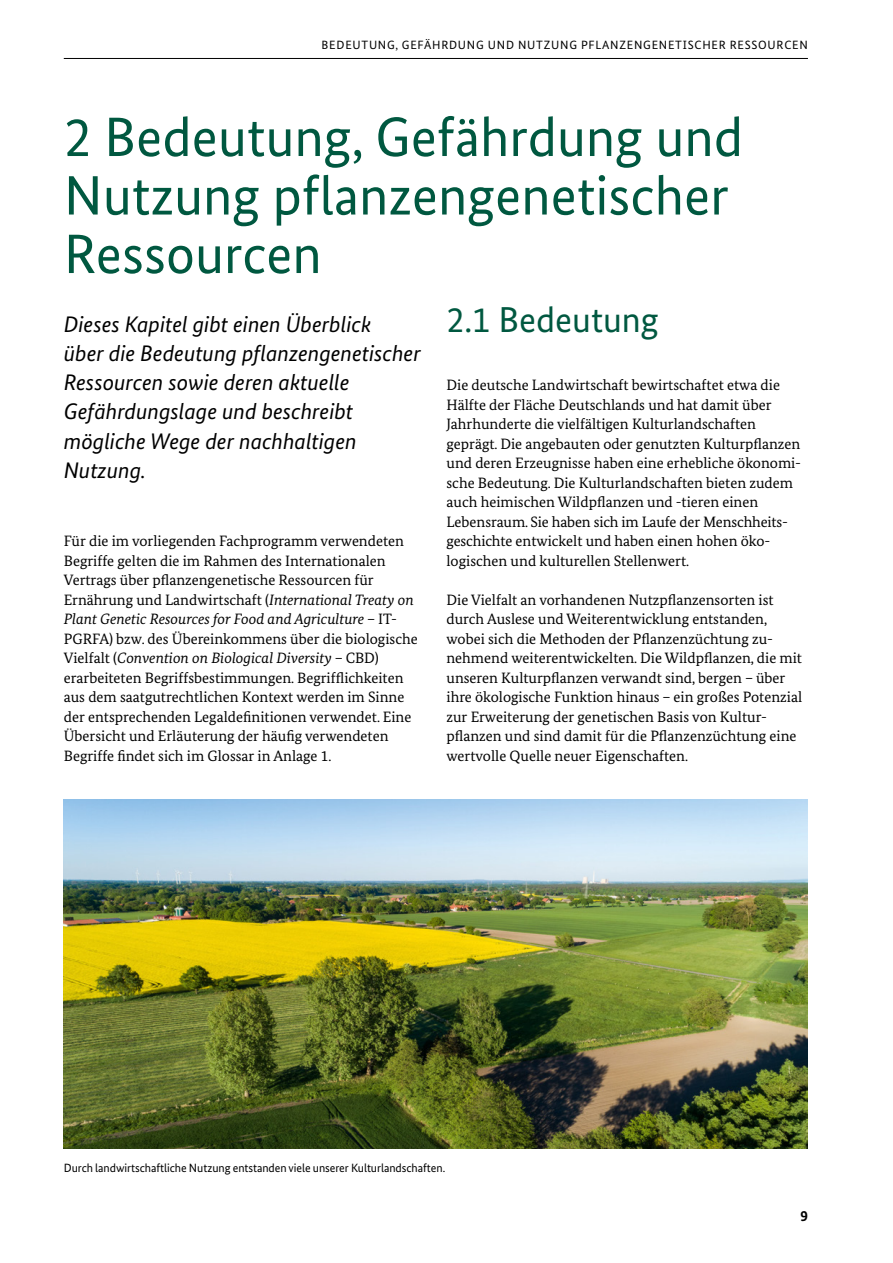
<style>
.page{position:relative;width:893px;height:1263px;background:#fff}
.page>*{position:absolute;margin:0;border:0;box-sizing:border-box;transform-origin:0 0}
.t1{font:55.5px/58.5px "Bundes Sans";color:#005840}
.t2{font:36px "Bundes Sans";color:#005840}
.t3{font:italic 22.5px/29.2px "Bundes Sans";color:#000}
.t4{font:15px/19.5px "Bundes Serif";color:#000}
.t5{font:700 15px "Bundes Sans";color:#000}
.t6{font:12px "Bundes Sans";letter-spacing:-.005em;color:#000}
.t7{font:12px "Bundes Sans";letter-spacing:.06em;color:#000}
.s1{font-style:italic}
</style>
<div class="page">
<hr style="left:64px;top:58px;width:744px;height:1px;background:#000">
<img style="left:64px;top:800px;width:744px;height:348px">
<p class="t7" style="left:322px;top:37px;width:488px">BEDEUTUNG, GEFÄHRDUNG UND NUTZUNG PFLANZENGENETISCHER RESSOURCEN</p>
<h1 class="t1" style="left:64px;top:107px;width:681px">2 Bedeutung, Gefährdung und<br>Nutzung pflanzengenetischer<br>Ressourcen</h1>
<p class="t3" style="left:64px;top:309px;width:359px">Dieses Kapitel gibt einen Überblick<br>über die Bedeutung pflanzengenetischer<br>Ressourcen sowie deren aktuelle<br>Gefährdungslage und beschreibt mögliche Wege der nachhaltigen<br>Nutzung.</p>
<p class="t4" style="left:64px;top:531px;width:355px">Für die im vorliegenden Fachprogramm verwendeten Begriffe gelten die im Rahmen des Internationalen Vertrags über pflanzengenetische Ressourcen für Ernährung und Landwirtschaft (<span class="s1">International Treaty on Plant Genetic Resources for Food and Agriculture</span> – IT-PGRFA) bzw. des Übereinkommens über die biologische Vielfalt (<span class="s1">Convention on Biological Diversity</span> – CBD) erarbeiteten Begriffsbestimmungen. Begrifflichkeiten aus dem saatgutrechtlichen Kontext werden im Sinne der entsprechenden Legaldefinitionen verwendet. Eine Übersicht und Erläuterung der häufig verwendeten Begriffe findet sich im Glossar in Anlage 1.</p>
<h2 class="t2" style="left:446px;top:297px;width:214px">2.1 Bedeutung</h2>
<p class="t4" style="left:446px;top:375px;width:356px">Die deutsche Landwirtschaft bewirtschaftet etwa die Hälfte der Fläche Deutschlands und hat damit über Jahrhunderte die vielfältigen Kulturlandschaften geprägt. Die angebauten oder genutzten Kulturpflanzen und deren Erzeugnisse haben eine erhebliche ökonomi&shy;sche Bedeutung. Die Kulturlandschaften bieten zudem auch heimischen Wildpflanzen und -tieren einen Lebensraum. Sie haben sich im Laufe der Menschheits&shy;geschichte entwickelt und haben einen hohen öko&shy;logischen und kulturellen Stellenwert.</p>
<p class="t4" style="left:446px;top:589px;width:357px">Die Vielfalt an vorhandenen Nutzpflanzensorten ist durch Auslese und Weiterentwicklung entstanden, wobei sich die Methoden der Pflanzenzüchtung zu&shy;nehmend weiterentwickelten. Die Wildpflanzen, die mit unseren Kulturpflanzen verwandt sind, bergen – über ihre ökologische Funktion hinaus – ein großes Potenzial zur Erweiterung der genetischen Basis von Kultur&shy;pflanzen und sind damit für die Pflanzenzüchtung eine wertvolle Quelle neuer Eigenschaften.</p>
<p class="t6" style="left:64px;top:1160px;width:383px">Durch landwirtschaftliche Nutzung entstanden viele unserer Kulturlandschaften.</p>
<p class="t5" style="left:800px;top:1206px;width:9px">9</p>
</div>
